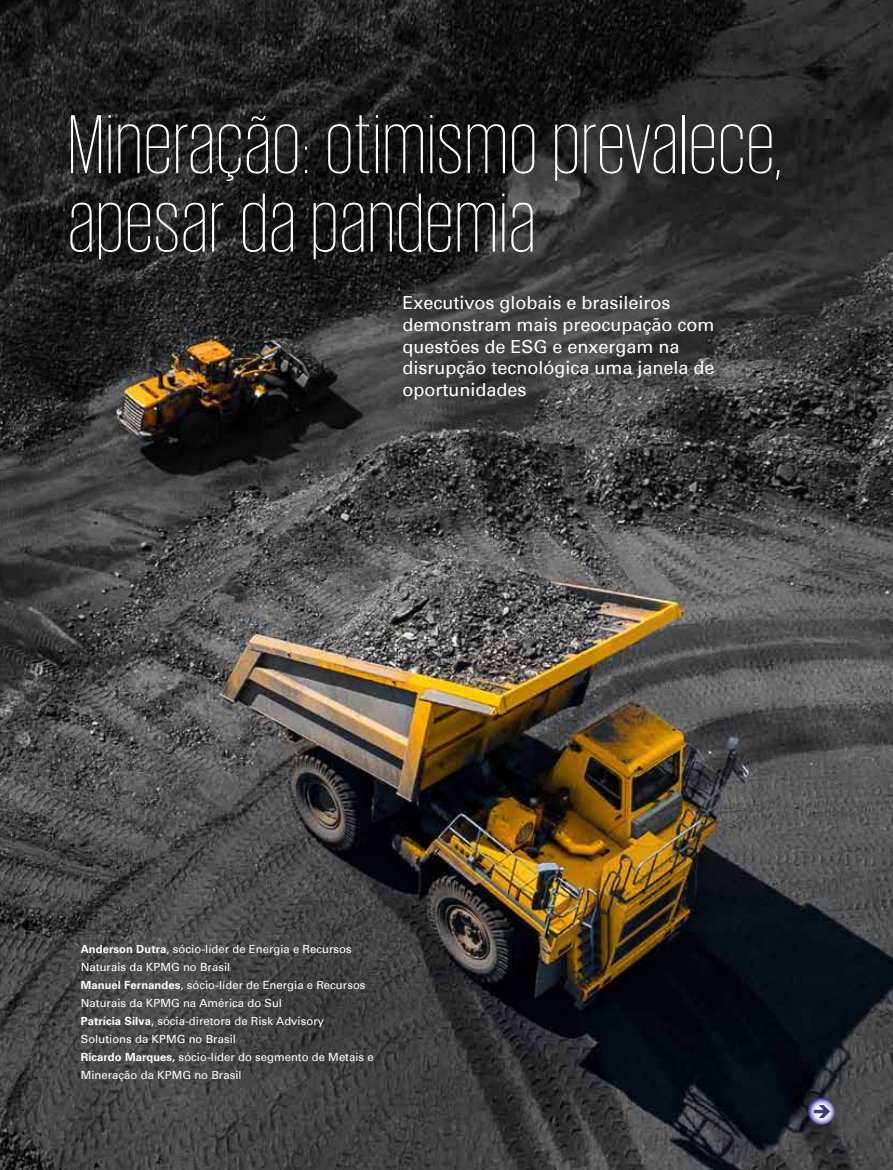
<style>
.page{position:relative;width:893px;height:1170px;background:#fff}
.page>*{position:absolute;margin:0;border:0;box-sizing:border-box;transform-origin:0 0}
.t1{font:200 85.5px/78.4px "KPMG";letter-spacing:.025em;color:#fff}
.t2{font:18px/21.6px "Univers";color:#fff}
.t3{font:11.25px/18px "Univers";letter-spacing:.005em;color:#fff}
.s1{font-weight:700}
</style>
<div class="page">
<img style="left:0;top:0;width:893px;height:1169px">
<svg style="left:808px;top:1097px;width:27px;height:27px"></svg>
<svg style="left:814px;top:1104px;width:16px;height:13px"></svg>
<h1 class="t1" style="left:68px;top:103px;width:716px">Mineração: otimismo prevalece, apesar da pandemia</h1>
<h2 class="t2" style="left:403px;top:292px;width:314px">Executivos globais e brasileiros demonstram mais preocupação com questões de ESG e enxergam na disrupção tecnológica uma janela de oportunidades</h2>
<p class="t3" style="left:81px;top:939px;width:294px"><span class="s1">Anderson Dutra</span>, sócio-líder de Energia e Recursos Naturais da KPMG no Brasil<br><span class="s1">Manuel Fernandes</span>, sócio-líder de Energia e Recursos Naturais da KPMG na América do Sul<br><span class="s1">Patrícia Silva</span>, sócia-diretora de Risk Advisory Solutions da KPMG no Brasil<br><span class="s1">Ricardo Marques,</span> sócio-líder do segmento de Metais e Mineração da KPMG no Brasil</p>
</div>
